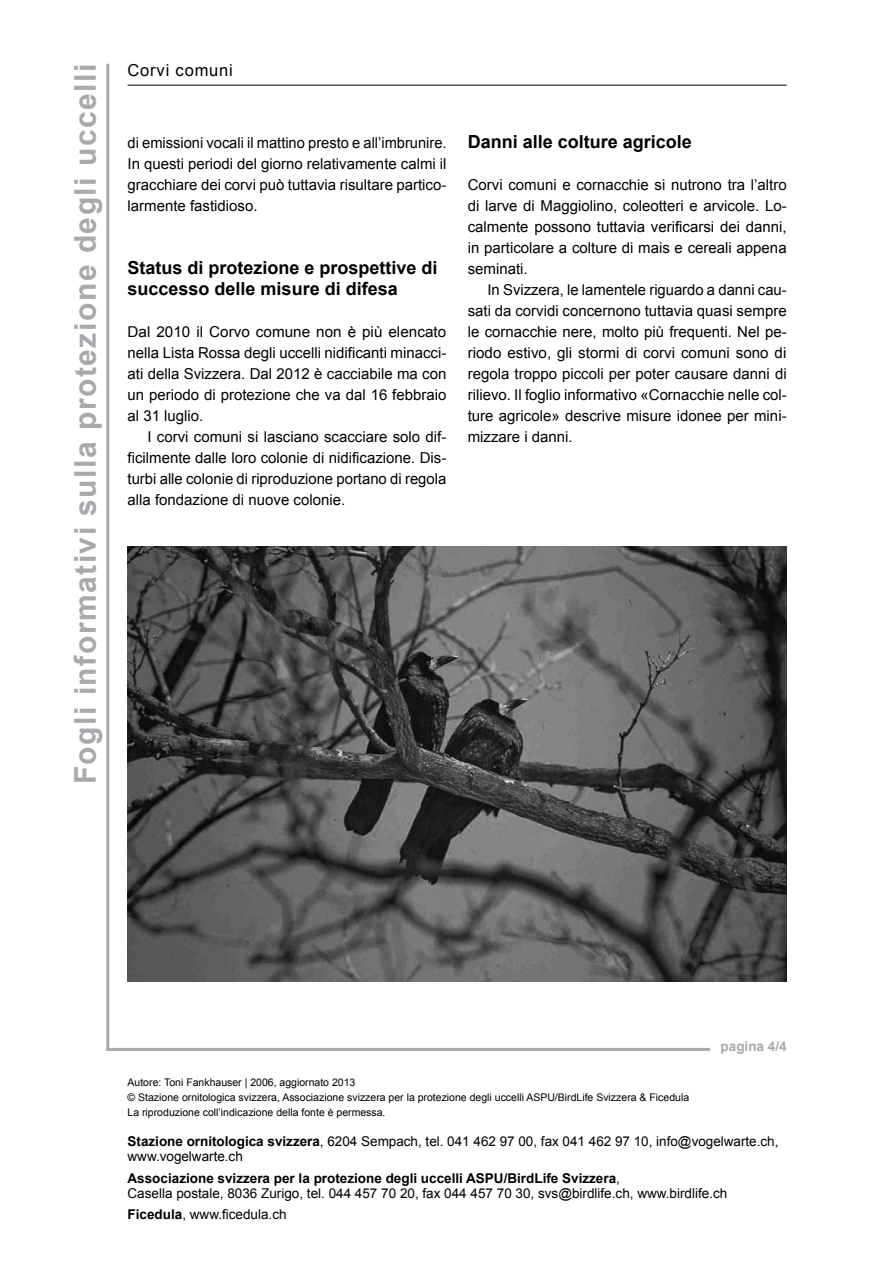
<style>
.page{position:relative;width:893px;height:1263px;background:#fff}
.page>*{position:absolute;margin:0;border:0;box-sizing:border-box;transform-origin:0 0}
.t1{font:700 30px "Arial";letter-spacing:.05em;color:#a7a9ac}
.t2{font:700 18px/21px "Arial";color:#000}
.t3{font:16.5px "Arial";letter-spacing:.05em;color:#000}
.t4{font:15px/21px "Arial";color:#000;text-align:justify}
.t5{font:13.5px/15px "Arial";color:#000}
.t6{font:700 13.5px "Arial";color:#a7a9ac}
.t7{font:10.5px/15px "Arial";color:#000}
.s1{font-weight:700}
</style>
<div class="page">
<hr style="left:106px;top:64px;width:3px;height:987px;background:#a7a9ac">
<hr style="left:128px;top:85px;width:659px;height:1px;background:#000">
<hr style="left:106px;top:1048px;width:604px;height:3px;background:#a7a9ac">
<img style="left:128px;top:547px;width:659px;height:434px">
<h1 class="t1" style="left:65px;top:784px;width:722px;rotate:-90deg">Fogli informativi sulla protezione degli uccelli</h1>
<p class="t3" style="left:128px;top:59px;width:107px">Corvi comuni</p>
<p class="t4" style="left:128px;top:132px;width:321px">di emissioni vocali il mattino presto e all’imbrunire.<br>In questi periodi del giorno relativamente calmi il gracchiare dei corvi può tuttavia risultare partico&shy;larmente fastidioso.</p>
<p class="t2" style="left:128px;top:258px;width:312px">Status di protezione e prospettive di successo delle misure di difesa</p>
<p class="t4" style="left:128px;top:321px;width:320px">Dal 2010 il Corvo comune non è più elencato nella Lista Rossa degli uccelli nidificanti minacci&shy;ati della Svizzera. Dal 2012 è cacciabile ma con un periodo di protezione che va dal 16 febbraio al 31 luglio.</p>
<p class="t4" style="left:128px;top:426px;width:320px;text-indent:20px">I corvi comuni si lasciano scacciare solo dif&shy;ficilmente dalle loro colonie di nidificazione. Dis&shy;turbi alle colonie di riproduzione portano di regola alla fondazione di nuove colonie.</p>
<p class="t2" style="left:468px;top:132px;width:226px">Danni alle colture agricole</p>
<p class="t4" style="left:468px;top:174px;width:320px">Corvi comuni e cornacchie si nutrono tra l’altro di larve di Maggiolino, coleotteri e arvicole. Lo&shy;calmente possono tuttavia verificarsi dei danni, in particolare a colture di mais e cereali appena seminati.</p>
<p class="t4" style="left:468px;top:279px;width:321px;text-indent:20px">In Svizzera, le lamentele riguardo a danni cau&shy;sati da corvidi concernono tuttavia quasi sempre le cornacchie nere, molto più frequenti. Nel pe&shy;riodo estivo, gli stormi di corvi comuni sono di regola troppo piccoli per poter causare danni di rilievo. Il foglio informativo «Cornacchie nelle col&shy;ture agricole» descrive misure idonee per mini&shy;mizzare i danni.</p>
<p class="t6" style="left:721px;top:1037px;width:68px">pagina 4/4</p>
<p class="t7" style="left:128px;top:1075px;width:563px">Autore: Toni Fankhauser | 2006, aggiornato 2013<br>© Stazione ornitologica svizzera, Associazione svizzera per la protezione degli uccelli ASPU/BirdLife Svizzera &amp; Ficedula<br>La riproduzione coll’indicazione della fonte è permessa.</p>
<p class="t5" style="left:128px;top:1134px;width:652px"><span class="s1">Stazione ornitologica svizzera</span>, 6204 Sempach, tel. 041 462 97 00, fax 041 462 97 10, info@vogelwarte.ch, www.vogelwarte.ch</p>
<p class="t5" style="left:128px;top:1170px;width:601px"><span class="s1">Associazione svizzera per la protezione degli uccelli ASPU/BirdLife Svizzera</span>,<br>Casella postale, 8036 Zurigo, tel. 044 457 70 20, fax 044 457 70 30, svs@birdlife.ch, www.birdlife.ch</p>
<p class="t5" style="left:128px;top:1207px;width:161px"><span class="s1">Ficedula</span>, www.ficedula.ch</p>
</div>
